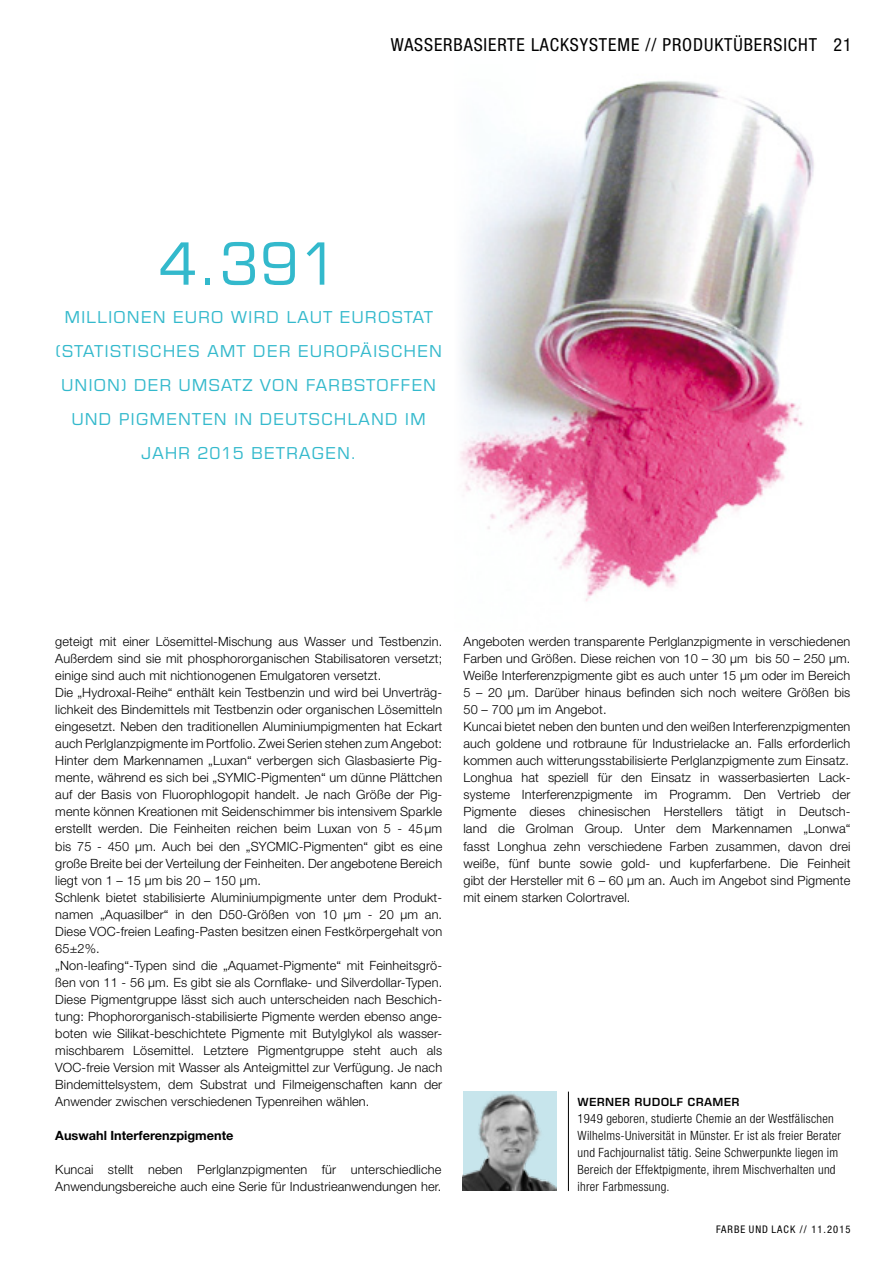
<style>
.page{position:relative;width:893px;height:1263px;background:#fff}
.page>*{position:absolute;margin:0;border:0;box-sizing:border-box;transform-origin:0 0}
.vs_vorspann{font:58.5px "Eurostile LT Pro";color:#33b9cc}
.paginierung{font:condensed 18px "Helvetica Neue";letter-spacing:.05em;color:#000}
.zitat_gt_FuL{font:16.5px/34px "Eurostile LT Pro";letter-spacing:.05em;color:#33b9cc;text-align:center}
.gt_ohne_Einzug{font:300 12.75px/17px "Helvetica Neue";letter-spacing:.01em;color:#000;text-align:justify}
.autor_kontakt_gt_FuL{font:300 condensed 12.75px/17px "Helvetica Neue";letter-spacing:.02em;color:#000}
.zue{font:700 12.75px "Helvetica Neue";color:#000}
.autor_ues_FuL{font:600 11.25px "Eurostile LT Pro";letter-spacing:.02em;color:#000}
.kolumnentitel_unten{font:condensed 10.5px "Helvetica Neue";letter-spacing:.1em;color:#000}
</style>
<div class="page">
<img style="left:460px;top:81px;width:354px;height:521px">
<hr style="left:568px;top:1091px;width:1px;height:100px;background:#000">
<img style="left:463px;top:1091px;width:93px;height:100px">
<p class="paginierung" style="left:391px;top:34px;width:462px">WASSERBASIERTE LACKSYSTEME // PRODUKTÜBERSICHT 21</p>
<p class="vs_vorspann" style="left:159px;top:229px;width:182px">4.391</p>
<p class="zitat_gt_FuL" style="left:56px;top:300px;width:388px">MILLIONEN EURO WIRD LAUT EUROSTAT (STATISTISCHES AMT DER EUROPÄISCHEN<br>UNION) DER UMSATZ VON FARBSTOFFEN<br>UND PIGMENTEN IN DEUTSCHLAND IM<br>JAHR 2015 BETRAGEN.</p>
<p class="gt_ohne_Einzug" style="left:55px;top:633px;width:388px">geteigt mit einer Lösemittel-Mischung aus Wasser und Testbenzin.<br>Außerdem sind sie mit phosphororganischen Stabilisatoren versetzt; einige sind auch mit nichtionogenen Emulgatoren versetzt.</p>
<p class="gt_ohne_Einzug" style="left:55px;top:684px;width:388px">Die „Hydroxal-Reihe“ enthält kein Testbenzin und wird bei Unverträg&shy;lichkeit des Bindemittels mit Testbenzin oder organischen Lösemitteln eingesetzt. Neben den traditionellen Aluminiumpigmenten hat Eckart auch Perlglanzpigmente im Portfolio. Zwei Serien stehen zum Angebot:<br>Hinter dem Markennamen „Luxan“ verbergen sich Glasbasierte Pig&shy;mente, während es sich bei „SYMIC-Pigmenten“ um dünne Plättchen auf der Basis von Fluorophlogopit handelt. Je nach Größe der Pig&shy;mente können Kreationen mit Seidenschimmer bis intensivem Sparkle erstellt werden. Die Feinheiten reichen beim Luxan von 5 - 45 µm bis 75 - 450 µm. Auch bei den „SYCMIC-Pigmenten“ gibt es eine große Breite bei der Verteilung der Feinheiten. Der angebotene Bereich liegt von 1 – 15 µm bis 20 – 150 µm.</p>
<p class="gt_ohne_Einzug" style="left:55px;top:888px;width:388px;text-align:left">Schlenk bietet stabilisierte Aluminiumpigmente unter dem Produkt&shy;namen „Aquasilber“ in den D50-Größen von 10 µm - 20 µm an.<br>Diese VOC-freien Leafing-Pasten besitzen einen Festkörpergehalt von 65±2%.</p>
<p class="gt_ohne_Einzug" style="left:55px;top:956px;width:388px;text-align:left">„Non-leafing“-Typen sind die „Aquamet-Pigmente“ mit Feinheitsgrö&shy;ßen von 11 - 56 µm. Es gibt sie als Cornflake- und Silverdollar-Typen.<br>Diese Pigmentgruppe lässt sich auch unterscheiden nach Beschich&shy;tung: Phophororganisch-stabilisierte Pigmente werden ebenso ange&shy;boten wie Silikat-beschichtete Pigmente mit Butylglykol als wasser&shy;mischbarem Lösemittel. Letztere Pigmentgruppe steht auch als VOC-freie Version mit Wasser als Anteigmittel zur Verfügung. Je nach Bindemittelsystem, dem Substrat und Filmeigenschaften kann der Anwender zwischen verschiedenen Typenreihen wählen.</p>
<p class="zue" style="left:55px;top:1127px;width:180px">Auswahl Interferenzpigmente</p>
<p class="gt_ohne_Einzug" style="left:55px;top:1160px;width:388px">Kuncai stellt neben Perlglanzpigmenten für unterschiedliche<br>Anwendungsbereiche auch eine Serie für Industrieanwendungen her.</p>
<p class="gt_ohne_Einzug" style="left:463px;top:633px;width:388px">Angeboten werden transparente Perlglanzpigmente in verschiedenen Farben und Größen. Diese reichen von 10 – 30 µm bis 50 – 250 µm.<br>Weiße Interferenzpigmente gibt es auch unter 15 µm oder im Bereich 5 – 20 µm. Darüber hinaus befinden sich noch weitere Größen bis 50 – 700 µm im Angebot.</p>
<p class="gt_ohne_Einzug" style="left:463px;top:718px;width:388px">Kuncai bietet neben den bunten und den weißen Interferenzpigmenten auch goldene und rotbraune für Industrielacke an. Falls erforderlich kommen auch witterungsstabilisierte Perlglanzpigmente zum Einsatz.</p>
<p class="gt_ohne_Einzug" style="left:463px;top:769px;width:388px">Longhua hat speziell für den Einsatz in wasserbasierten Lack&shy;systeme Interferenzpigmente im Programm. Den Vertrieb der Pigmente dieses chinesischen Herstellers tätigt in Deutsch&shy;land die Grolman Group. Unter dem Markennamen „Lonwa“ fasst Longhua zehn verschiedene Farben zusammen, davon drei weiße, fünf bunte sowie gold- und kupferfarbene. Die Feinheit gibt der Hersteller mit 6 – 60 µm an. Auch im Angebot sind Pigmente mit einem starken Colortravel.</p>
<p class="autor_ues_FuL" style="left:578px;top:1095px;width:164px">WERNER RUDOLF CRAMER</p>
<p class="autor_kontakt_gt_FuL" style="left:578px;top:1109px;width:265px">1949 geboren, studierte Chemie an der Westfälischen Wilhelms-Universität in Münster. Er ist als freier Berater und Fachjournalist tätig. Seine Schwerpunkte liegen im Bereich der Effektpigmente, ihrem Mischverhalten und ihrer Farbmessung.</p>
<p class="kolumnentitel_unten" style="left:716px;top:1223px;width:136px">FARBE UND LACK // 11.2015</p>
</div>
